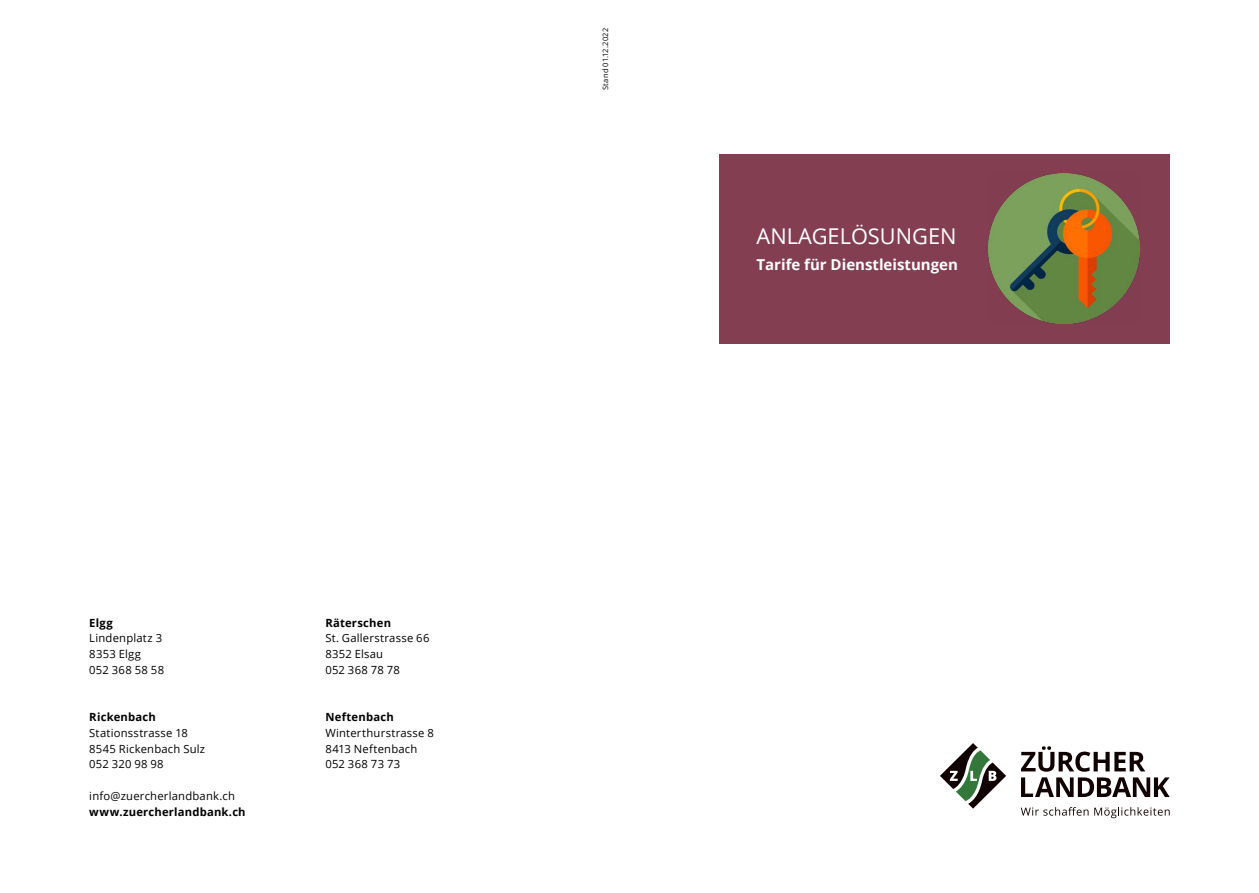
<style>
.page{position:relative;width:1259px;height:893px;background:#fff}
.page>*{position:absolute;margin:0;border:0;box-sizing:border-box;transform-origin:0 0}
.t1{font:21.75px "Open Sans";color:#fff}
.t2{font:700 15px "Open Sans";color:#fff}
.t3{font:11.25px/15.8px "Open Sans";letter-spacing:.02em;color:#000}
.t4{font:700 11.25px "Open Sans";letter-spacing:.02em;color:#000}
.t5{font:7.5px "Open Sans";letter-spacing:.02em;color:#000}
</style>
<div class="page">
<svg style="left:1021px;top:746px;width:148px;height:51px"></svg>
<svg style="left:940px;top:743px;width:66px;height:66px"></svg>
<svg style="left:1020px;top:807px;width:68px;height:9px"></svg>
<svg style="left:1094px;top:807px;width:75px;height:11px"></svg>
<div style="left:719px;top:154px;width:450px;height:189px;background:#833f51"></div>
<img style="left:988px;top:173px;width:151px;height:151px">
<p class="t4" style="left:89px;top:615px;width:25px">Elgg</p>
<p class="t3" style="left:89px;top:630px;width:76px">Lindenplatz 3<br>8353 Elgg<br>052 368 58 58</p>
<p class="t4" style="left:89px;top:709px;width:68px">Rickenbach</p>
<p class="t3" style="left:89px;top:725px;width:117px">Stationsstrasse 18<br>8545 Rickenbach Sulz<br>052 320 98 98</p>
<p class="t3" style="left:89px;top:788px;width:147px">info@zuercherlandbank.ch</p>
<p class="t4" style="left:89px;top:804px;width:158px">www.zuercherlandbank.ch</p>
<p class="t4" style="left:325px;top:615px;width:67px">Räterschen</p>
<p class="t3" style="left:325px;top:630px;width:106px">St. Gallerstrasse 66<br>8352 Elsau<br>052 368 78 78</p>
<p class="t4" style="left:325px;top:709px;width:70px">Neftenbach</p>
<p class="t3" style="left:325px;top:725px;width:110px">Winterthurstrasse 8<br>8413 Neftenbach<br>052 368 73 73</p>
<p class="t5" style="left:600px;top:90px;width:63px;rotate:-90deg">Stand 01.12.2022</p>
<h1 class="t1" style="left:756px;top:221px;width:201px">ANLAGELÖSUNGEN</h1>
<h2 class="t2" style="left:756px;top:254px;width:203px">Tarife für Dienstleistungen</h2>
</div>
